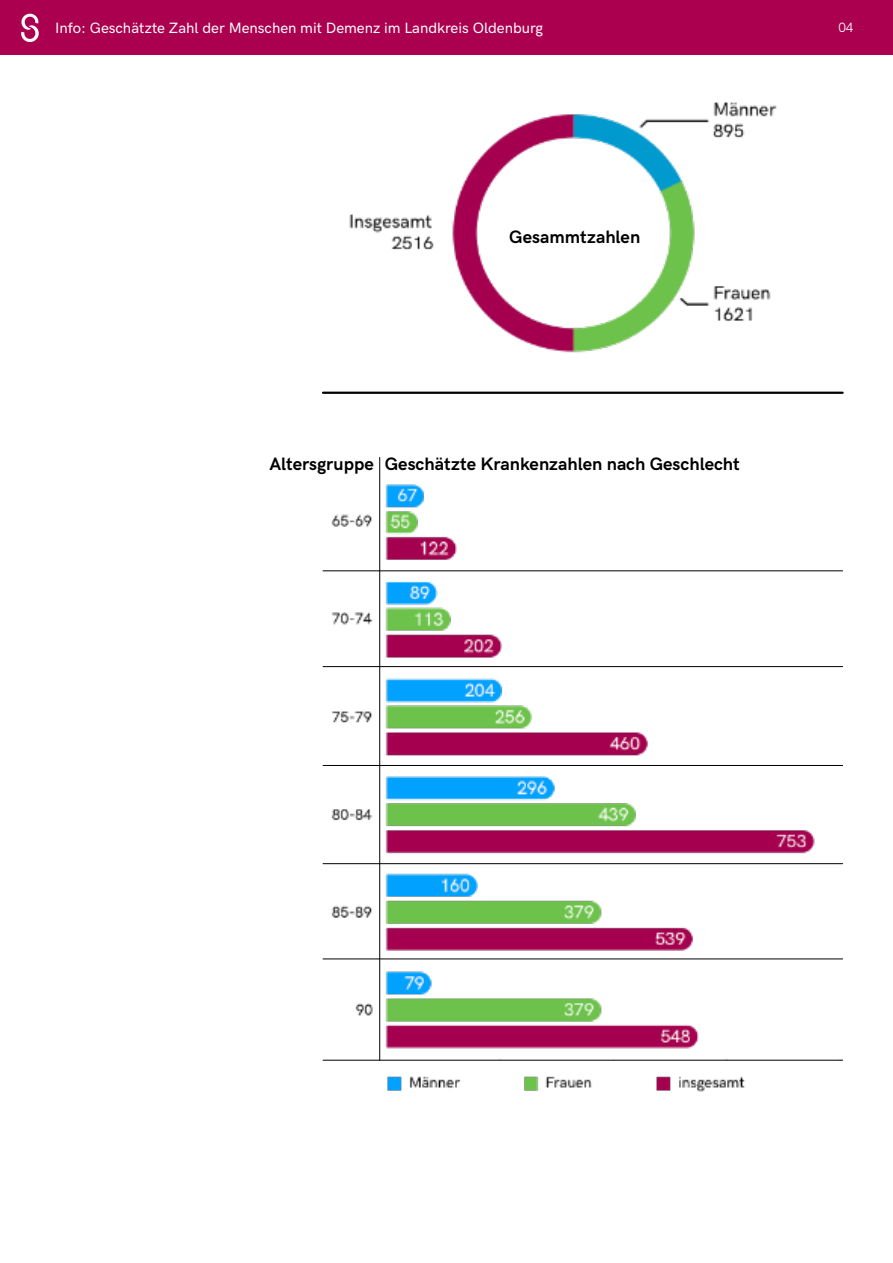
<style>
.page{position:relative;width:893px;height:1263px;background:#fff}
.page>*{position:absolute;margin:0;border:0;box-sizing:border-box;transform-origin:0 0}
.t1{font:700 18px "HK Grotesk";color:#000}
.t2{font:500 15px "HK Grotesk";color:#fff}
.t3{font:13.5px "HK Grotesk";color:#fff}
</style>
<div class="page">
<img style="left:323px;top:472px;width:520px;height:619px">
<div style="left:0;top:0;width:893px;height:55px;background:#ab004f"></div>
<svg style="left:21px;top:14px;width:18px;height:28px"></svg>
<img style="left:345px;top:102px;width:456px;height:290px">
<hr style="left:323px;top:392px;width:520px;height:2px;background:#000">
<hr style="left:323px;top:570px;width:520px;height:1px;background:#000">
<hr style="left:379px;top:457px;width:1px;height:603px;background:#000">
<hr style="left:323px;top:666px;width:520px;height:1px;background:#000">
<hr style="left:323px;top:765px;width:520px;height:1px;background:#000">
<hr style="left:323px;top:863px;width:520px;height:1px;background:#000">
<hr style="left:323px;top:958px;width:520px;height:1px;background:#000">
<hr style="left:323px;top:1060px;width:520px;height:1px;background:#000">
<p class="t2" style="left:55px;top:22px;width:489px">Info: Geschätzte Zahl der Menschen mit Demenz im Landkreis Oldenburg</p>
<p class="t3" style="left:838px;top:23px;width:17px">04</p>
<p class="t1" style="left:509px;top:231px;width:132px">Gesammtzahlen</p>
<p class="t1" style="left:269px;top:457px;width:472px">Altersgruppe Geschätzte Krankenzahlen nach Geschlecht</p>
</div>
